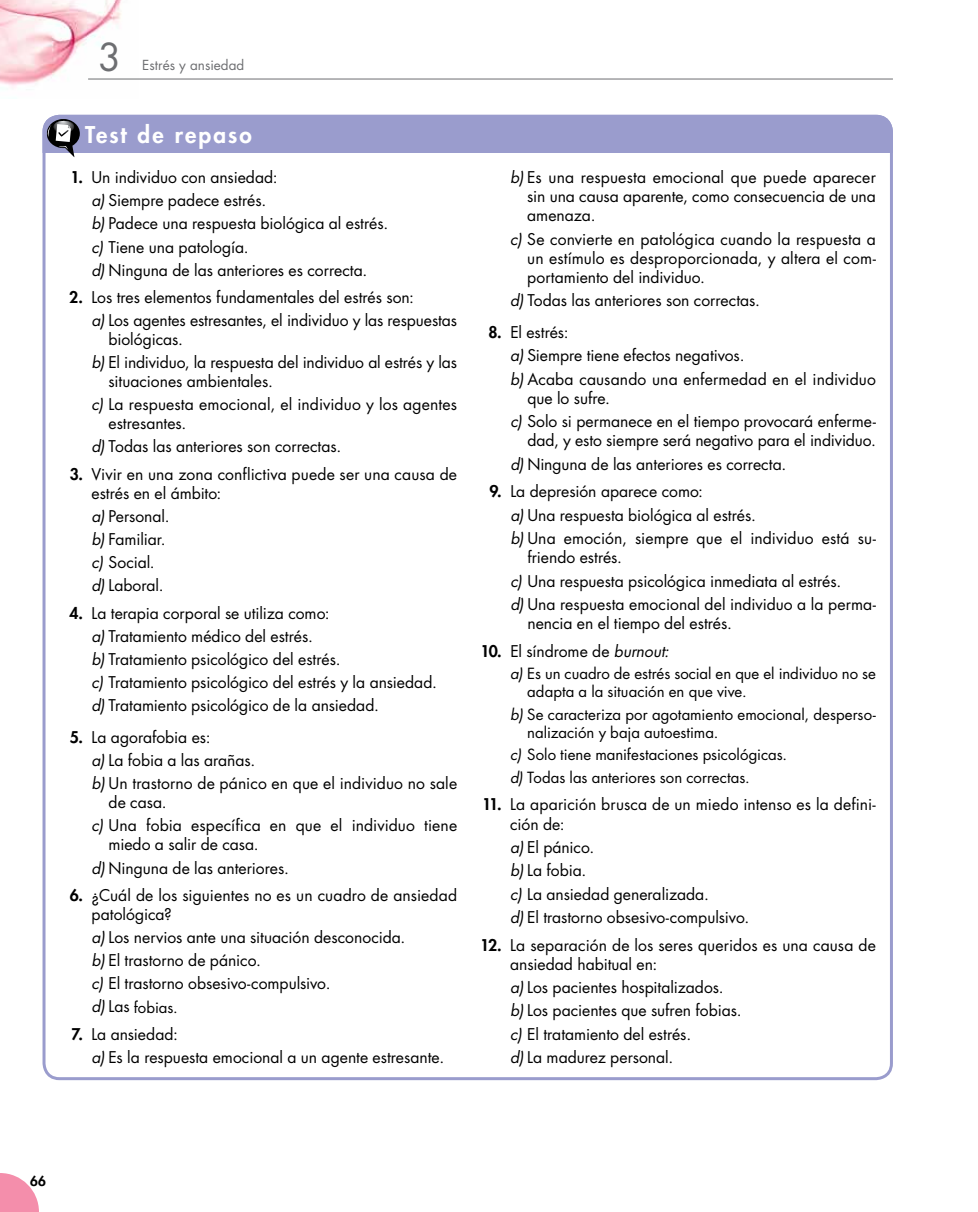
<style>
.page{position:relative;width:978px;height:1212px;background:#fff}
.page>*{position:absolute;margin:0;border:0;box-sizing:border-box;transform-origin:0 0}
.t1{font:37.5px "Futura Std";color:#6d6e71}
.t2{font:800 22.5px "Futura Std";letter-spacing:.09em;color:#fff}
.t3{font:15.75px/23.1px "Futura Std";color:#000}
.t4{font:15px/18.1px "Futura Std";color:#000}
.t5{font:13.5px "Futura Std";color:#6d6e71}
.t6{font:800 13.5px "Futura Std";color:#000}
.s1{font-weight:800}
.s2{font-style:italic}
.s3{font-style:italic;font-size:15.75px}
.s4{font-size:15.75px}
</style>
<div class="page">
<img style="left:0;top:0;width:138px;height:88px">
<hr style="left:88px;top:79px;width:805px;height:1px;background:#6d6e71">
<svg style="left:0;top:1173px;width:39px;height:39px"></svg>
<div style="left:43px;top:115px;width:850px;height:38px;background:#9a9ccd"></div>
<svg style="left:47px;top:119px;width:33px;height:38px"></svg>
<h1 class="t1" style="left:98px;top:33px;width:25px">3</h1>
<p class="t5" style="left:142px;top:56px;width:104px">Estrés y ansiedad</p>
<h2 class="t2" style="left:85px;top:121px;width:168px">Test de repaso</h2>
<p class="t3" style="left:91px;top:166px;width:298px;text-indent:-21px"><span class="s1">1.</span> Un individuo con ansiedad:<br><span class="s2">a)</span> Siempre padece estrés.<br><span class="s2">b)</span> Padece una respuesta biológica al estrés. <span class="s2">c)</span> Tiene una patología.<br><span class="s2">d)</span> Ninguna de las anteriores es correcta.</p>
<p class="t3" style="left:91px;top:286px;width:367px;text-indent:-22px"><span class="s1">2.</span> Los tres elementos fundamentales del estrés son:<br><span class="s2">a)</span> Los agentes estresantes, el individuo y las respuestas</p>
<p class="t3" style="left:91px;top:328px;width:367px;text-indent:17px">biológicas.<br><span class="s2">b)</span> El individuo, la respuesta del individuo al estrés y las</p>
<p class="t3" style="left:91px;top:370px;width:367px;text-indent:17px">situaciones ambientales.<br><span class="s2">c)</span> La respuesta emocional, el individuo y los agentes</p>
<p class="t3" style="left:91px;top:412px;width:251px;text-indent:17px">estresantes.<br><span class="s2">d)</span> Todas las anteriores son correctas.</p>
<p class="t3" style="left:91px;top:465px;width:367px;line-height:18.9px;text-indent:-22px"><span class="s1">3.</span> Vivir en una zona conflictiva puede ser una causa de estrés en el ámbito:</p>
<p class="t3" style="left:91px;top:505px;width:80px"><span class="s2">a)</span> Personal. <span class="s2">b)</span> Familiar. <span class="s2">c)</span> Social. <span class="s2">d)</span> Laboral.</p>
<p class="t3" style="left:91px;top:602px;width:347px;text-indent:-22px"><span class="s1">4.</span> La terapia corporal se utiliza como:<br><span class="s2">a)</span> Tratamiento médico del estrés.<br><span class="s2">b)</span> Tratamiento psicológico del estrés.<br><span class="s2">c)</span> Tratamiento psicológico del estrés y la ansiedad. <span class="s2">d)</span> Tratamiento psicológico de la ansiedad.</p>
<p class="t3" style="left:92px;top:726px;width:367px;text-indent:-22px"><span class="s1">5.</span> La agorafobia es:<br><span class="s2">a)</span> La fobia a las arañas.<br><span class="s2">b)</span> Un trastorno de pánico en que el individuo no sale</p>
<p class="t3" style="left:92px;top:791px;width:367px;text-indent:17px">de casa.<br><span class="s2">c)</span> Una fobia específica en que el individuo tiene</p>
<p class="t3" style="left:92px;top:833px;width:199px;text-indent:17px">miedo a salir de casa.<br><span class="s2">d)</span> Ninguna de las anteriores.</p>
<p class="t3" style="left:92px;top:886px;width:367px;line-height:18.9px;text-indent:-22px"><span class="s1">6.</span> ¿Cuál de los siguientes no es un cuadro de ansiedad patológica?</p>
<p class="t3" style="left:92px;top:926px;width:315px"><span class="s2">a)</span> Los nervios ante una situación desconocida. <span class="s2">b)</span> El trastorno de pánico.<br><span class="s2">c)</span> El trastorno obsesivo-compulsivo.</p>
<p class="t4" style="left:92px;top:998px;width:88px"><span class="s3">d)</span> <span class="s4">Las</span> fobias.</p>
<p class="t3" style="left:91px;top:1023px;width:354px;text-indent:-20px"><span class="s1">7.</span> La ansiedad:<br><span class="s2">a)</span> Es la respuesta emocional a un agente estresante.</p>
<p class="t3" style="left:527px;top:168px;width:350px;line-height:19px;text-align:justify;text-indent:-17px"><span class="s2">b)</span> Es una respuesta emocional que puede aparecer sin una causa aparente, como consecuencia de una amenaza.</p>
<p class="t3" style="left:527px;top:229px;width:350px;line-height:19px;text-align:justify;text-indent:-17px"><span class="s2">c)</span> Se convierte en patológica cuando la respuesta a un estímulo es desproporcionada, y altera el com&shy;portamiento del individuo.</p>
<p class="t3" style="left:510px;top:289px;width:251px"><span class="s2">d)</span> Todas las anteriores son correctas.</p>
<p class="t3" style="left:510px;top:321px;width:367px;text-indent:-22px"><span class="s1">8.</span> El estrés:<br><span class="s2">a)</span> Siempre tiene efectos negativos.<br><span class="s2">b)</span> Acaba causando una enfermedad en el individuo</p>
<p class="t3" style="left:510px;top:387px;width:367px;text-indent:17px">que lo sufre.<br><span class="s2">c)</span> Solo si permanece en el tiempo provocará enferme-</p>
<p class="t3" style="left:510px;top:429px;width:367px;text-indent:17px">dad, y esto siempre será negativo para el individuo. <span class="s2">d)</span> Ninguna de las anteriores es correcta.</p>
<p class="t3" style="left:510px;top:480px;width:367px;text-indent:-21px"><span class="s1">9.</span> La depresión aparece como:<br><span class="s2">a)</span> Una respuesta biológica al estrés.<br><span class="s2">b)</span> Una emoción, siempre que el individuo está su-</p>
<p class="t3" style="left:510px;top:546px;width:367px;text-indent:17px">friendo estrés.<br><span class="s2">c)</span> Una respuesta psicológica inmediata al estrés.<br><span class="s2">d)</span> Una respuesta emocional del individuo a la perma-</p>
<p class="t3" style="left:527px;top:612px;width:206px">nencia en el tiempo del estrés.</p>
<p class="t3" style="left:480px;top:639px;width:190px"><span class="s1">10.</span> El síndrome de <span class="s2">burnout:</span></p>
<p class="t4" style="left:527px;top:665px;width:350px;text-indent:-17px"><span class="s2">a)</span> Es un cuadro de estrés social en que el individuo no se adapta a la situación en que vive.</p>
<p class="t4" style="left:527px;top:705px;width:350px;text-indent:-17px"><span class="s2">b)</span> Se caracteriza por agotamiento emocional, desperso&shy;nalización y baja autoestima.</p>
<p class="t4" style="left:510px;top:744px;width:278px;line-height:22.5px"><span class="s2">c)</span> Solo tiene manifestaciones psicológicas. <span class="s2">d)</span> Todas las anteriores son correctas.</p>
<p class="t3" style="left:510px;top:795px;width:367px;line-height:19px;text-indent:-28px"><span class="s1">11.</span> La aparición brusca de un miedo intenso es la defini&shy;ción de:</p>
<p class="t3" style="left:510px;top:835px;width:240px"><span class="s2">a)</span> El pánico.<br><span class="s2">b)</span> La fobia.<br><span class="s2">c)</span> La ansiedad generalizada.<br><span class="s2">d)</span> El trastorno obsesivo-compulsivo.</p>
<p class="t3" style="left:510px;top:935px;width:367px;line-height:19px;text-indent:-30px"><span class="s1">12.</span> La separación de los seres queridos es una causa de ansiedad habitual en:</p>
<p class="t3" style="left:510px;top:976px;width:233px"><span class="s2">a)</span> Los pacientes hospitalizados.<br><span class="s2">b)</span> Los pacientes que sufren fobias. <span class="s2">c)</span> El tratamiento del estrés.<br><span class="s2">d)</span> La madurez personal.</p>
<p class="t6" style="left:30px;top:1173px;width:17px">66</p>
</div>
